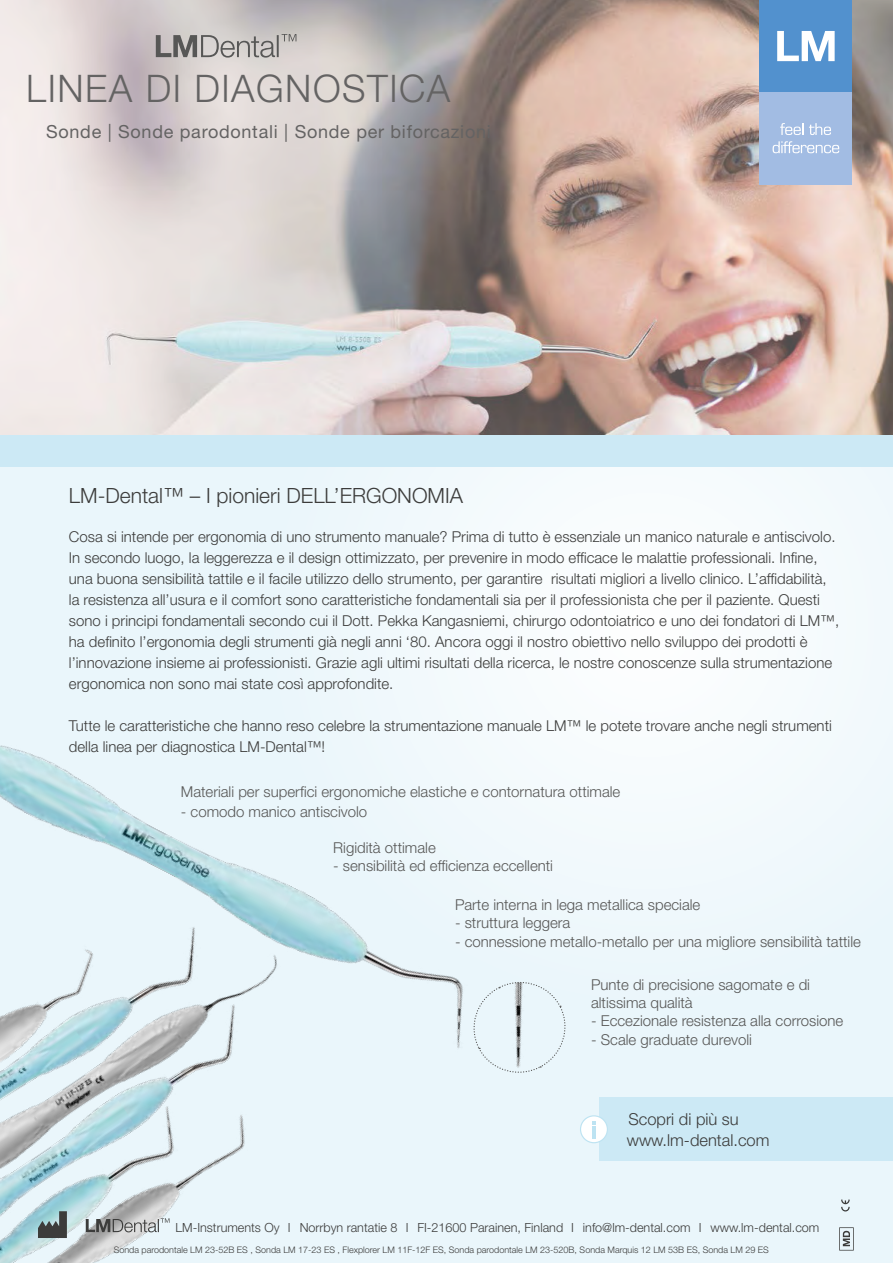
<style>
.page{position:relative;width:893px;height:1263px;background:#fff}
.page>*{position:absolute;margin:0;border:0;box-sizing:border-box;transform-origin:0 0}
.t1{font:300 38.1px "Helvetica Neue LT Pro";letter-spacing:.04em;color:#646363}
.t2{font:300 21px "Helvetica Neue LT Pro";color:#3c3c3b}
.t3{font:18px "Helvetica Neue LT Pro";letter-spacing:.04em;color:#646363}
.t4{font:300 16.5px/21px "Helvetica Neue LT Pro";color:#3c3c3b}
.t5{font:300 15px/21px "Helvetica Neue LT Pro";color:#3c3c3b}
.t6{font:300 15px/18px "Helvetica Neue LT Pro";color:#575756}
.t7{font:300 15px "Helvetica Neue LT Std";color:#575756}
.t8{font:300 12.6px "Helvetica Neue LT Pro";color:#3c3c3b}
.t9{font:300 9px "Helvetica Neue LT Pro";color:#3c3c3b}
</style>
<div class="page">
<div style="left:0;top:463px;width:893px;height:800px;background:#eaf6fb"></div>
<div style="left:461px;top:467px;width:375px;height:345px;background:#f7fbfd"></div>
<div style="left:600px;top:1097px;width:293px;height:64px;background:#cce9f5"></div>
<img style="left:0;top:0;width:893px;height:435px">
<div style="left:0;top:435px;width:893px;height:32px;background:#cce9f5"></div>
<div style="left:760px;top:0;width:92px;height:92px;background:#5291ce"></div>
<div style="left:760px;top:92px;width:92px;height:92px;background:#a2bce3"></div>
<svg style="left:777px;top:31px;width:58px;height:30px"></svg>
<svg style="left:773px;top:141px;width:66px;height:12px"></svg>
<svg style="left:780px;top:123px;width:23px;height:12px"></svg>
<svg style="left:809px;top:123px;width:22px;height:12px"></svg>
<svg style="left:839px;top:1227px;width:15px;height:23px"></svg>
<svg style="left:841px;top:1199px;width:9px;height:12px"></svg>
<div style="left:580px;top:1116px;width:27px;height:27px;background:#fff;border-radius:50%"></div>
<div style="left:580px;top:1115px;width:28px;height:28px;border:1px solid #bde3f2;border-radius:50%"></div>
<svg style="left:592px;top:1121px;width:4px;height:17px"></svg>
<img style="left:0;top:719px;width:521px;height:329px">
<svg style="left:468px;top:977px;width:98px;height:96px"></svg>
<img style="left:237px;top:928px;width:74px;height:120px">
<img style="left:0;top:1228px;width:159px;height:35px">
<img style="left:0;top:992px;width:282px;height:236px">
<img style="left:0;top:915px;width:237px;height:205px">
<svg style="left:156px;top:34px;width:140px;height:24px"></svg>
<svg style="left:86px;top:1218px;width:83px;height:14px"></svg>
<svg style="left:38px;top:1211px;width:29px;height:27px"></svg>
<h1 class="t1" style="left:26px;top:66px;width:426px">LINEA DI DIAGNOSTICA</h1>
<p class="t3" style="left:46px;top:121px;width:446px">Sonde | Sonde parodontali | Sonde per biforcazioni</p>
<h2 class="t2" style="left:69px;top:483px;width:396px">LM-Dental™ – I pionieri DELL’ERGONOMIA</h2>
<p class="t5" style="left:69px;top:525px;width:772px">Cosa si intende per ergonomia di uno strumento manuale? Prima di tutto è essenziale un manico naturale e antiscivolo.<br>In secondo luogo, la leggerezza e il design ottimizzato, per prevenire in modo efficace le malattie professionali. Infine, una buona sensibilità tattile e il facile utilizzo dello strumento, per garantire risultati migliori a livello clinico. L’affidabilità, la resistenza all’usura e il comfort sono caratteristiche fondamentali sia per il professionista che per il paziente. Questi sono i principi fondamentali secondo cui il Dott. Pekka Kangasniemi, chirurgo odontoiatrico e uno dei fondatori di LM™, ha definito l’ergonomia degli strumenti già negli anni ‘80. Ancora oggi il nostro obiettivo nello sviluppo dei prodotti è l’innovazione insieme ai professionisti. Grazie agli ultimi risultati della ricerca, le nostre conoscenze sulla strumentazione ergonomica non sono mai state così approfondite.</p>
<p class="t5" style="left:69px;top:714px;width:764px">Tutte le caratteristiche che hanno reso celebre la strumentazione manuale LM™ le potete trovare anche negli strumenti della linea per diagnostica LM-Dental™!</p>
<p class="t7" style="left:181px;top:783px;width:441px">Materiali per superfici ergonomiche elastiche e contornatura ottimale</p>
<p class="t7" style="left:181px;top:802px;width:188px">- comodo manico antiscivolo</p>
<p class="t6" style="left:333px;top:839px;width:104px">Rigidità ottimale</p>
<p class="t6" style="left:333px;top:857px;width:221px">- sensibilità ed efficienza eccellenti</p>
<p class="t6" style="left:455px;top:895px;width:247px">Parte interna in lega metallica speciale</p>
<p class="t6" style="left:455px;top:913px;width:117px">- struttura leggera</p>
<p class="t6" style="left:455px;top:932px;width:407px">- connessione metallo-metallo per una migliore sensibilità tattile</p>
<p class="t6" style="left:591px;top:975px;width:220px">Punte di precisione sagomate e di altissima qualità</p>
<p class="t6" style="left:591px;top:1011px;width:254px">- Eccezionale resistenza alla corrosione</p>
<p class="t6" style="left:591px;top:1030px;width:162px">- Scale graduate durevoli</p>
<p class="t4" style="left:627px;top:1108px;width:144px">Scopri di più su www.lm-dental.com</p>
<p class="t8" style="left:175px;top:1220px;width:645px">LM-Instruments Oy I Norrbyn rantatie 8 I FI-21600 Parainen, Finland I info@lm-dental.com I www.lm-dental.com</p>
<p class="t9" style="left:114px;top:1244px;width:657px">Sonda parodontale LM 23-52B ES , Sonda LM 17-23 ES , Flexplorer LM 11F-12F ES, Sonda parodontale LM 23-520B, Sonda Marquis 12 LM 53B ES, Sonda LM 29 ES</p>
</div>
